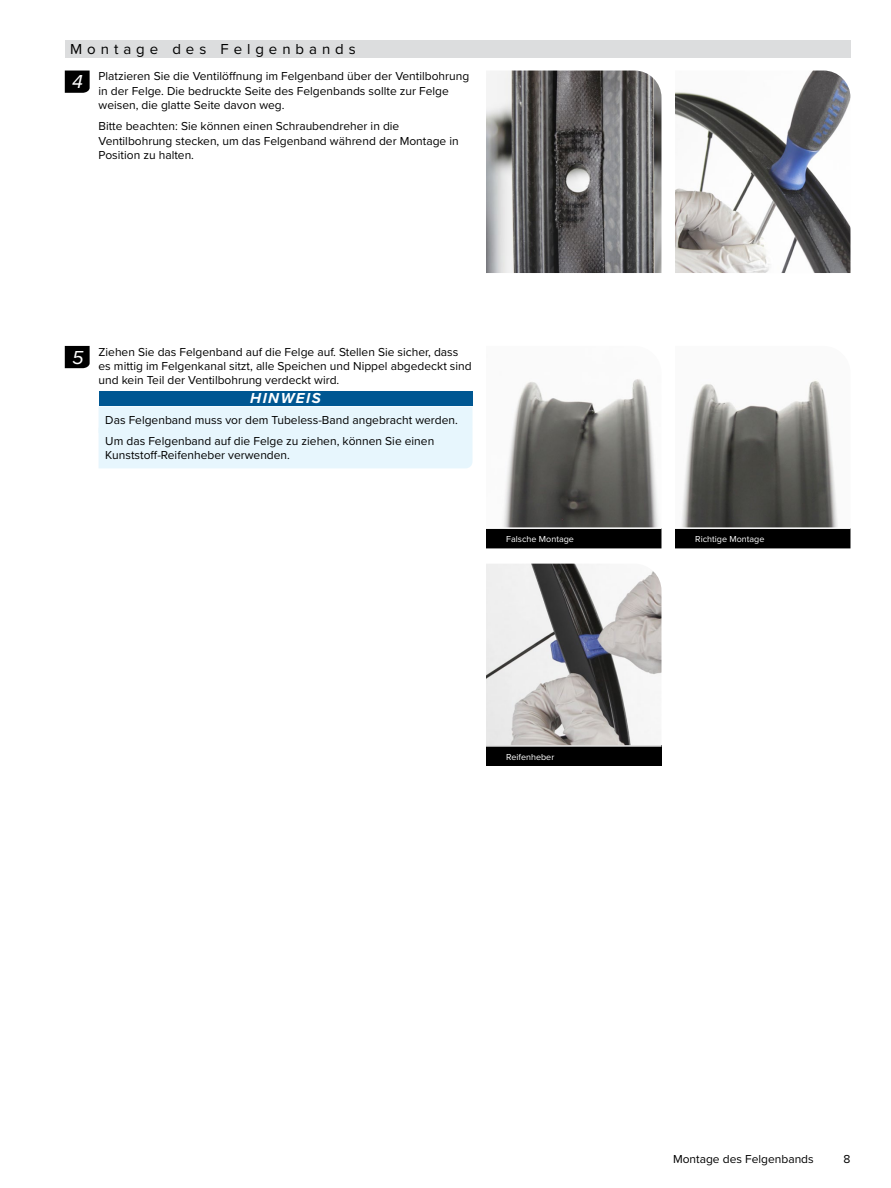
<style>
.page{position:relative;width:891px;height:1188px;background:#fff}
.page>*{position:absolute;margin:0;border:0;box-sizing:border-box;transform-origin:0 0}
.t1{font:italic 19.5px "Proxima Nova";color:#fff}
.Section_Title_-_Grey__TOC_Level_2{font:15px "Proxima Nova";letter-spacing:.33em;color:#000}
.Signal_Word_left_indent-_NOTICE{font:italic 700 15px "Proxima Nova";letter-spacing:.1em;color:#fff}
.Normal_Text_-_Right_Indent_3_5{font:12px/14.4px "Proxima Nova";color:#000}
.Signal_Word_Text_-_NOTICE_Blue_Shaded_In{font:12px/14.4px "Proxima Nova";color:#000}
.Picture_Caption_left{font:9px "Proxima Nova";color:#fff}
</style>
<div class="page">
<div style="left:65px;top:40px;width:785px;height:18px;background:#dcddde"></div>
<div style="left:99px;top:391px;width:373px;height:15px;background:#005792"></div>
<div style="left:99px;top:407px;width:373px;height:61px;background:#e7f6fd"></div>
<svg style="left:65px;top:71px;width:25px;height:22px"></svg>
<img style="left:486px;top:71px;width:176px;height:202px">
<img style="left:675px;top:71px;width:175px;height:202px">
<svg style="left:65px;top:346px;width:25px;height:22px"></svg>
<div style="left:486px;top:529px;width:364px;height:19px;background:#000"></div>
<img style="left:503px;top:379px;width:156px;height:148px">
<img style="left:681px;top:380px;width:157px;height:147px">
<div style="left:486px;top:746px;width:176px;height:20px;background:#000"></div>
<hr style="left:486px;top:745px;width:176px;height:2px;background:#fff">
<img style="left:486px;top:564px;width:176px;height:181px">
<p class="Section_Title_-_Grey__TOC_Level_2" style="left:70px;top:38px;width:287px">Montage des Felgenbands</p>
<p class="Normal_Text_-_Right_Indent_3_5" style="left:99px;top:69px;width:372px">Platzieren Sie die Ventilöffnung im Felgenband über der Ventilbohrung in der Felge. Die bedruckte Seite des Felgenbands sollte zur Felge weisen, die glatte Seite davon weg.</p>
<p class="Normal_Text_-_Right_Indent_3_5" style="left:99px;top:118px;width:362px">Bitte beachten: Sie können einen Schraubendreher in die<br>Ventilbohrung stecken, um das Felgenband während der Montage in<br>Position zu halten.</p>
<p class="t1" style="left:72px;top:67px;width:12px">4</p>
<p class="t1" style="left:72px;top:343px;width:13px">5</p>
<p class="Normal_Text_-_Right_Indent_3_5" style="left:99px;top:344px;width:375px">Ziehen Sie das Felgenband auf die Felge auf. Stellen Sie sicher, dass es mittig im Felgenkanal sitzt, alle Speichen und Nippel abgedeckt sind und kein Teil der Ventilbohrung verdeckt wird.</p>
<p class="Signal_Word_left_indent-_NOTICE" style="left:250px;top:387px;width:72px">HINWEIS</p>
<p class="Signal_Word_Text_-_NOTICE_Blue_Shaded_In" style="left:105px;top:412px;width:354px">Das Felgenband muss vor dem Tubeless-Band angebracht werden.</p>
<p class="Signal_Word_Text_-_NOTICE_Blue_Shaded_In" style="left:105px;top:433px;width:330px">Um das Felgenband auf die Felge zu ziehen, können Sie einen<br>Kunststoff-Reifenheber verwenden.</p>
<p class="Picture_Caption_left" style="left:506px;top:533px;width:69px">Falsche Montage</p>
<p class="Picture_Caption_left" style="left:695px;top:533px;width:71px">Richtige Montage</p>
<p class="Picture_Caption_left" style="left:506px;top:750px;width:50px">Reifenheber</p>
<p class="Normal_Text_-_Right_Indent_3_5" style="left:673px;top:1151px;width:142px">Montage des Felgenbands</p>
<p class="Normal_Text_-_Right_Indent_3_5" style="left:844px;top:1151px;width:8px">8</p>
</div>
